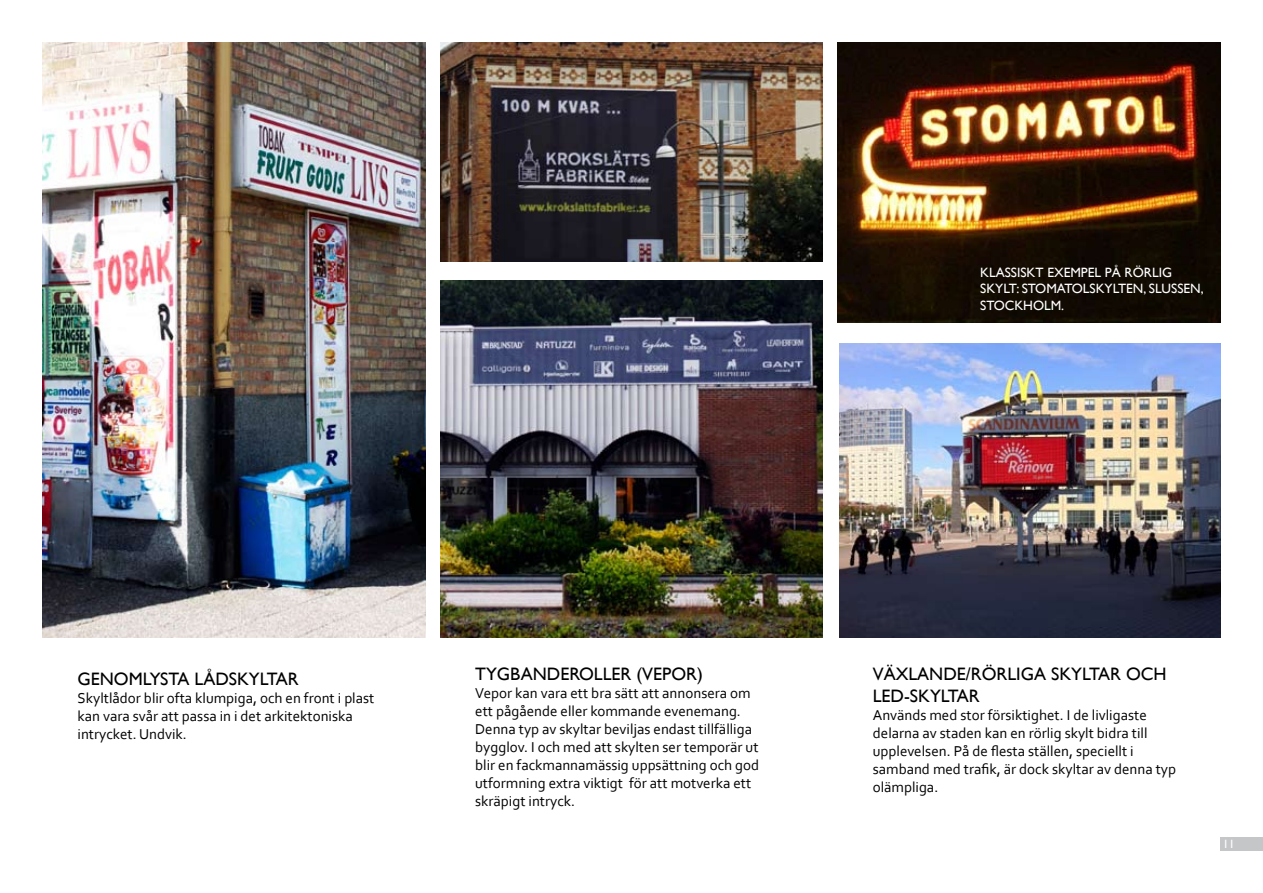
<style>
.page{position:relative;width:1263px;height:893px;background:#fff}
.page>*{position:absolute;margin:0;border:0;box-sizing:border-box;transform-origin:0 0}
.t1{font:18px/21.6px "Gill Sans";color:#000}
.t2{font:15px/18px "Corbel";color:#000}
.t3{font:13.5px/16.2px "Gill Sans";color:#fff}
.t4{font:12px "Gill Sans";color:#fff}
</style>
<div class="page">
<div style="left:1220px;top:837px;width:43px;height:13px;background:#c5c6c8"></div>
<img style="left:43px;top:43px;width:382px;height:595px">
<img style="left:440px;top:281px;width:383px;height:357px">
<img style="left:440px;top:43px;width:383px;height:218px">
<img style="left:838px;top:43px;width:382px;height:279px">
<img style="left:839px;top:344px;width:381px;height:294px">
<p class="t3" style="left:980px;top:265px;width:225px">KLASSISKT EXEM PEL PÅ RÖRLIG<br>SKYLT: STOMATOLSKYLTEN, SLUSSEN,<br>STOCKHOLM.</p>
<p class="t1" style="left:78px;top:668px;width:223px">GE NOMLYSTA LÅDSKYLTAR</p>
<p class="t2" style="left:78px;top:689px;width:298px">Skyltlådor blir ofta klumpiga, och en front i plast kan vara svår att passa in i det arkitektoniska intrycket. Undvik.</p>
<p class="t1" style="left:475px;top:663px;width:229px">TYGBANDEROLLER (VEPOR)</p>
<p class="t2" style="left:475px;top:684px;width:286px">Vepor kan vara ett bra sätt att annonsera om ett pågående eller kommande evenemang.<br>Denna typ av skyltar beviljas endast tillfälliga bygglov. I och med att skylten ser temporär ut blir en fackmannamässig uppsättning och god utformning extra viktigt för att motverka ett skräpigt intryck.</p>
<p class="t1" style="left:873px;top:663px;width:295px">VÄXLANDE/RÖRLIGA SKYLTAR OCH<br>LED-SKYLTAR</p>
<p class="t2" style="left:873px;top:705px;width:305px">Används med stor försiktighet. I de livligaste delarna av staden kan en rörlig skylt bidra till upplevelsen. På de flesta ställen, speciellt i samband med trafik, är dock skyltar av denna typ olämpliga.</p>
<p class="t4" style="left:1223px;top:837px;width:13px">11</p>
</div>
